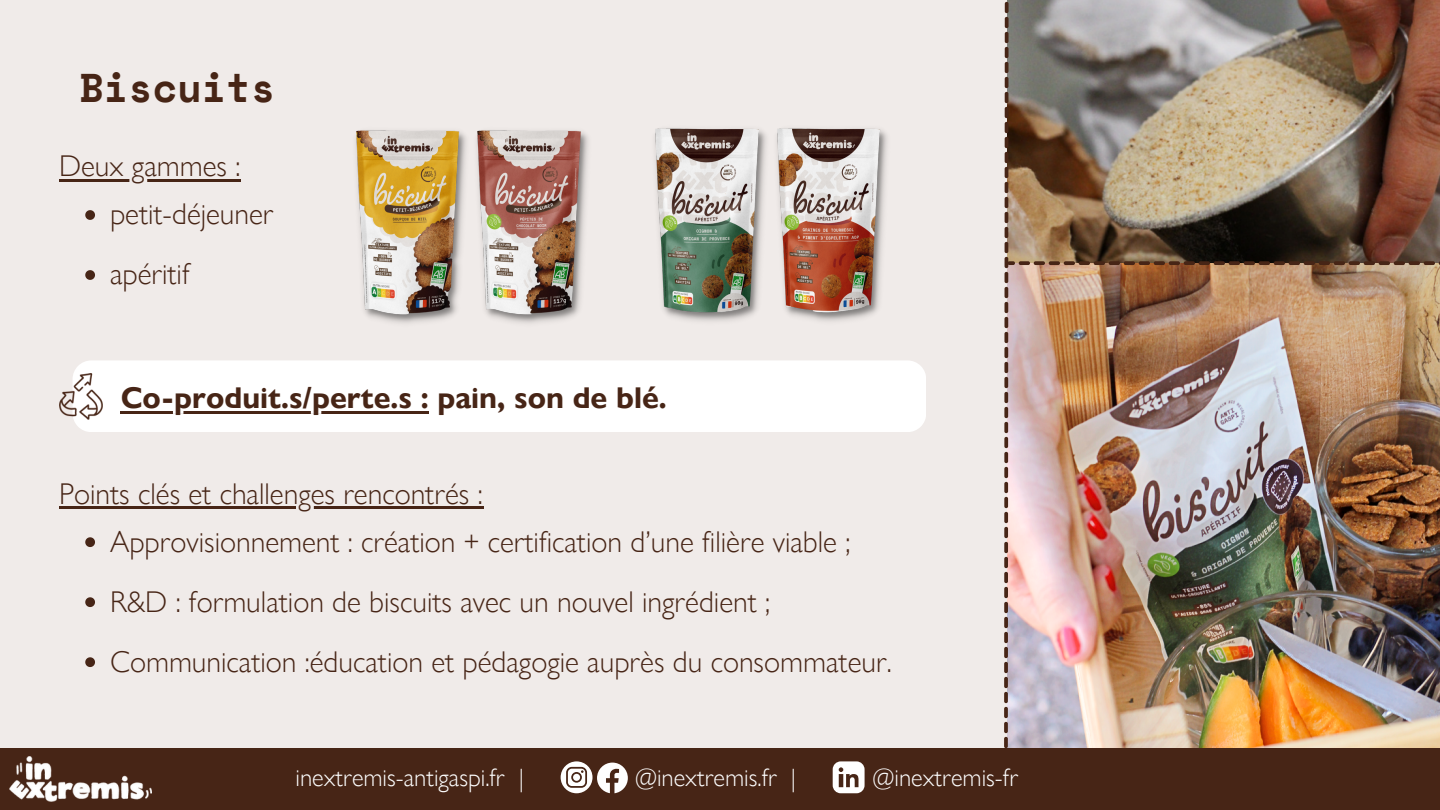
<style>
.page{position:relative;width:1440px;height:810px;background:#f0ebe9}
.page>*{position:absolute;margin:0;border:0;box-sizing:border-box;transform-origin:0 0}
.t1{font:700 40px "Space Mono";color:#472516}
.t2{font:300 30px "Gill Sans Nova";color:#472516}
.t3{font:700 30px "Gill Sans Nova";color:#472516}
.t4{font:300 25px "Gill Sans Nova";color:#fefefe}
</style>
<div class="page">
<div style="left:0;top:748px;width:1440px;height:62px;background:#472516"></div>
<img style="left:10px;top:756px;width:141px;height:45px">
<div style="left:52px;top:762px;width:70px;height:17px;background:#472516"></div>
<svg style="left:561px;top:761px;width:67px;height:32px"></svg>
<svg style="left:833px;top:761px;width:32px;height:32px"></svg>
<div style="left:73px;top:360px;width:853px;height:72px;background:#fff"></div>
<img style="left:59px;top:374px;width:44px;height:45px">
<hr style="left:121px;top:411px;width:308px;height:3px;background:#472516">
<svg style="left:85px;top:537px;width:10px;height:10px"></svg>
<svg style="left:85px;top:597px;width:10px;height:10px"></svg>
<svg style="left:85px;top:657px;width:10px;height:10px"></svg>
<hr style="left:59px;top:506px;width:424px;height:3px;background:#472516">
<img style="left:654px;top:128px;width:112px;height:193px">
<img style="left:776px;top:128px;width:111px;height:194px">
<img style="left:355px;top:130px;width:111px;height:193px">
<img style="left:477px;top:130px;width:111px;height:193px">
<svg style="left:85px;top:210px;width:10px;height:10px"></svg>
<svg style="left:85px;top:270px;width:10px;height:10px"></svg>
<hr style="left:59px;top:179px;width:182px;height:3px;background:#472516">
<img style="left:1004px;top:0;width:436px;height:748px">
<p class="t1" style="left:79px;top:57px;width:197px">Biscuits</p>
<p class="t2" style="left:59px;top:146px;width:183px">Deux gammes :</p>
<p class="t2" style="left:110px;top:194px;width:165px">petit-déjeuner</p>
<p class="t2" style="left:110px;top:254px;width:81px">apéritif</p>
<p class="t3" style="left:121px;top:374px;width:548px">Co-produit.s/perte.s : pain, son de blé.</p>
<p class="t2" style="left:59px;top:473px;width:425px">Points clés et challenges rencontrés :</p>
<p class="t2" style="left:110px;top:521px;width:742px">Approvisionnement : création + certification d’une filière viable ;</p>
<p class="t2" style="left:110px;top:581px;width:662px">R&amp;D : formulation de biscuits avec un nouvel ingrédient ;</p>
<p class="t2" style="left:110px;top:641px;width:783px">Communication :éducation et pédagogie auprès du consommateur.</p>
<p class="t4" style="left:295px;top:761px;width:230px">inextremis-antigaspi.fr |</p>
<p class="t4" style="left:635px;top:761px;width:163px">@inextremis.fr |</p>
<p class="t4" style="left:873px;top:761px;width:147px">@inextremis-fr</p>
</div>
